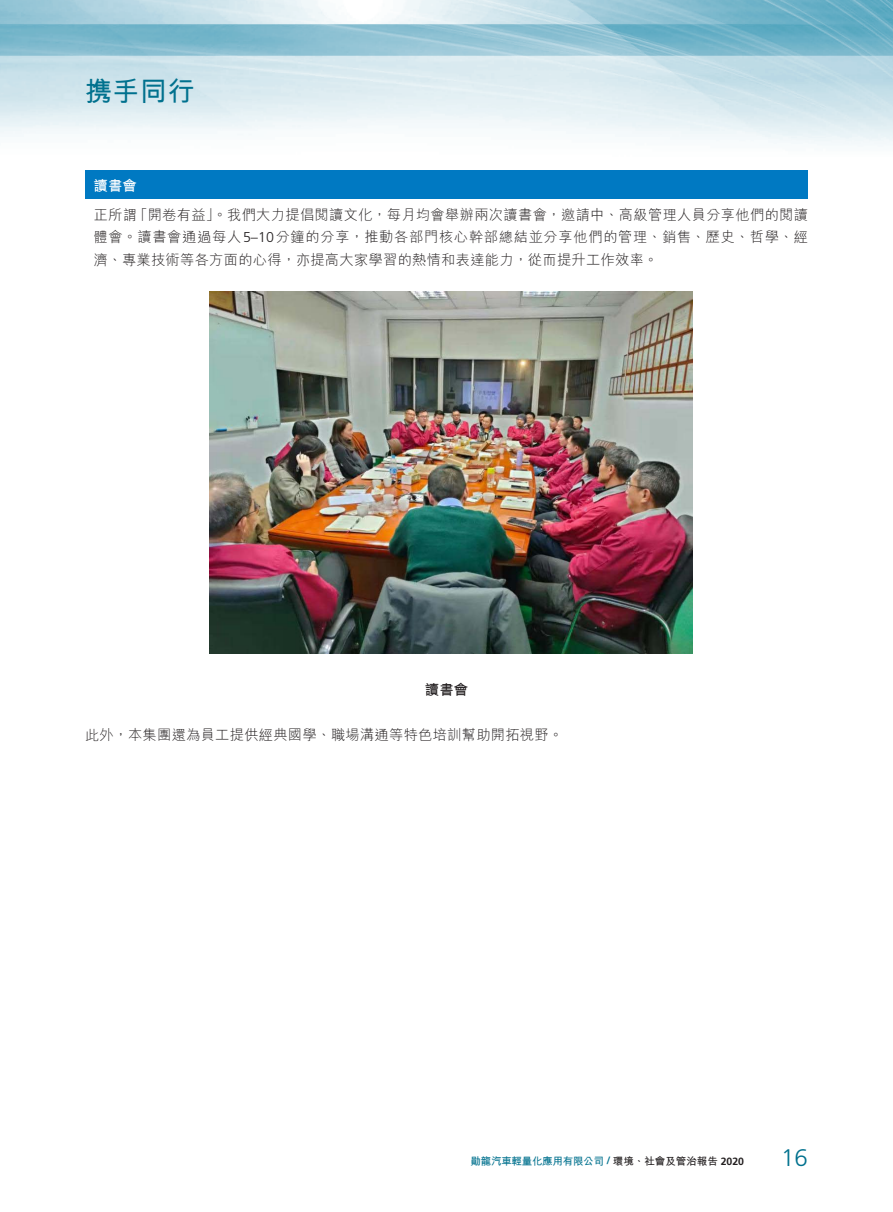
<style>
.page{position:relative;width:893px;height:1212px;background:#fff}
.page>*{position:absolute;margin:0;border:0;box-sizing:border-box;transform-origin:0 0}
.t1{font:700 27px "M Hei HK";color:#00718e}
.t2{font:300 24px "Frutiger LT Std";color:#00718e}
._50_Table_txt{font:300 14.25px/22.5px "M Hei HK";letter-spacing:.02em;color:#231f20;text-align:justify}
._00_txt{font:300 14.25px "M Hei HK";letter-spacing:.02em;color:#231f20}
._50_Table_txt-2{font:700 14.25px "M Hei HK";color:#fff}
._00_txt-2{font:700 14.25px "M Hei HK";color:#231f20}
.t3{font:700 10.5px "M Hei HK";letter-spacing:-.025em;color:#00718e}
.s1{font-family:"Frutiger LT Std"}
.s2{color:#231f20}
.s3{font-family:"Frutiger LT Std";color:#231f20}
</style>
<div class="page">
<img style="left:0;top:0;width:893px;height:340px">
<div style="left:85px;top:170px;width:723px;height:29px;background:#0079c2"></div>
<img style="left:209px;top:292px;width:483px;height:362px">
<p class="t1" style="left:85px;top:71px;width:111px">携手同行</p>
<p class="_50_Table_txt-2" style="left:94px;top:175px;width:45px">讀書會</p>
<p class="_50_Table_txt" style="left:94px;top:203px;width:716px">正所謂「開卷有益」。我們大力提倡閱讀文化，每月均會舉辦兩次讀書會，邀請中、高級管理人員分享他們的閱讀體會。讀書會通過每人<span class="s1">5–10</span>分鐘的分享，推動各部門核心幹部總結並分享他們的管理、銷售、歷史、哲學、經濟、專業技術等各方面的心得，亦提高大家學習的熱情和表達能力，從而提升工作效率。</p>
<p class="_00_txt-2" style="left:425px;top:680px;width:45px">讀書會</p>
<p class="_00_txt" style="left:85px;top:728px;width:479px">此外，本集團還為員工提供經典國學、職場溝通等特色培訓幫助開拓視野。</p>
<p class="t3" style="left:471px;top:1153px;width:275px">勛龍汽車輕量化應用有限公司 <span class="s1">/</span> <span class="s2">環境、社會及管治報告</span> <span class="s3">2020</span></p>
<h2 class="t2" style="left:781px;top:1144px;width:28px">16</h2>
</div>
